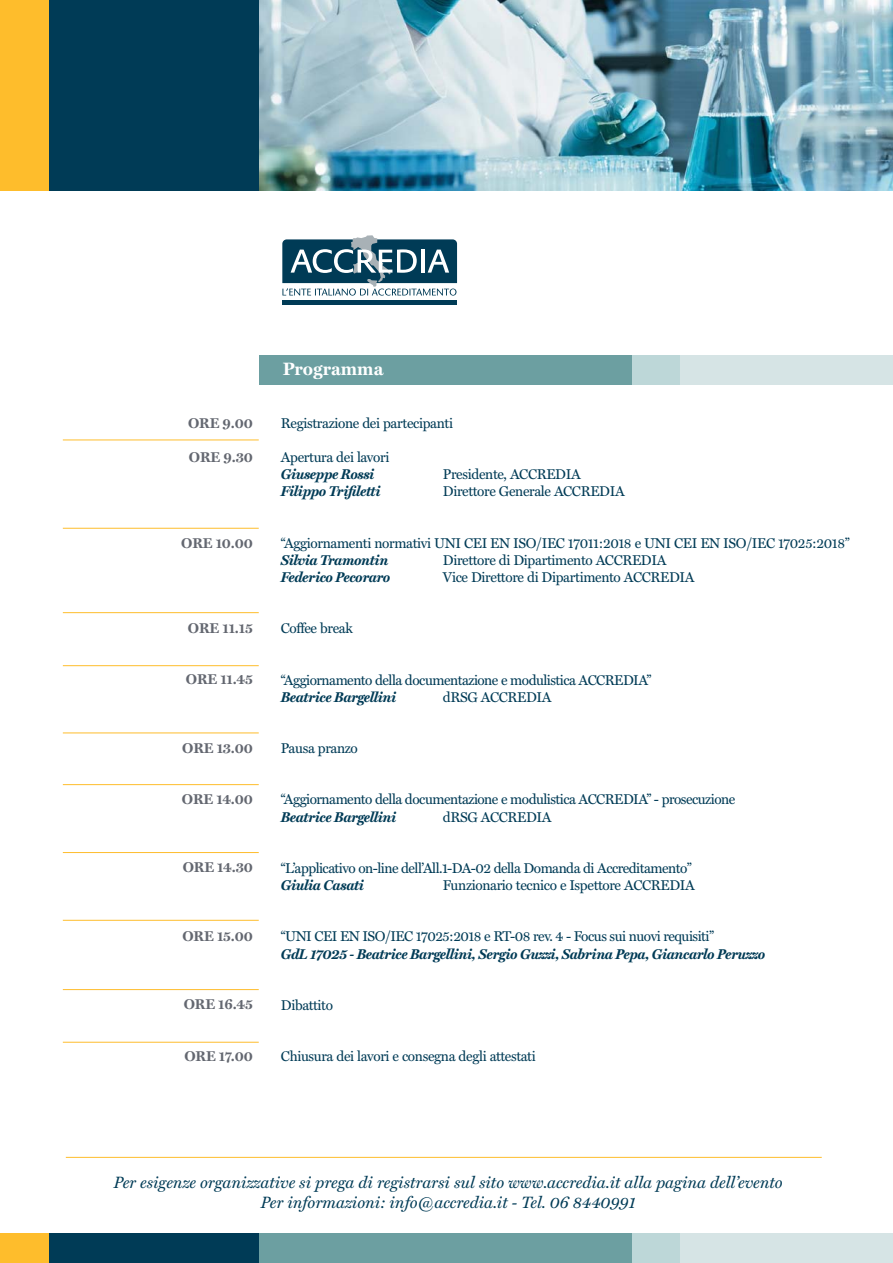
<style>
.page{position:relative;width:893px;height:1263px;background:#fff}
.page>*{position:absolute;margin:0;border:0;box-sizing:border-box;transform-origin:0 0}
.t1{font:700 18px "Miller Text";color:#fff}
.t2{font:italic 16.5px/19.8px "Miller Text";color:#003b56;text-align:center}
.t3{font:14.25px "Miller Text";letter-spacing:-.025em;color:#003b56}
.t4{font:italic 700 14.25px "Miller Text";letter-spacing:-.025em;color:#003b56}
.t5{font:700 14.25px "Miller Text";letter-spacing:-.005em;color:#636770}
</style>
<div class="page">
<hr style="left:66px;top:1157px;width:756px;height:1px;background:#febd2c">
<div style="left:0;top:0;width:50px;height:190px;background:#febd2c"></div>
<div style="left:49px;top:0;width:212px;height:190px;background:#003b56"></div>
<img style="left:259px;top:0;width:633px;height:190px">
<div style="left:0;top:1233px;width:50px;height:30px;background:#febd2c"></div>
<div style="left:470px;top:1233px;width:212px;height:30px;background:#bdd7d8"></div>
<div style="left:680px;top:1233px;width:212px;height:30px;background:#d6e4e5"></div>
<div style="left:49px;top:1233px;width:212px;height:30px;background:#003b56"></div>
<div style="left:259px;top:1233px;width:372px;height:30px;background:#6c9fa1"></div>
<div style="left:282px;top:300px;width:175px;height:5px;background:#003b56"></div>
<svg style="left:282px;top:235px;width:175px;height:61px"></svg>
<div style="left:470px;top:355px;width:212px;height:30px;background:#bdd7d8"></div>
<div style="left:680px;top:355px;width:212px;height:30px;background:#d6e4e5"></div>
<div style="left:259px;top:355px;width:372px;height:30px;background:#6c9fa1"></div>
<hr style="left:63px;top:612px;width:196px;height:1px;background:#febd2c">
<hr style="left:63px;top:665px;width:196px;height:1px;background:#febd2c">
<hr style="left:63px;top:733px;width:196px;height:1px;background:#febd2c">
<hr style="left:63px;top:440px;width:196px;height:1px;background:#febd2c">
<hr style="left:63px;top:528px;width:196px;height:1px;background:#febd2c">
<hr style="left:63px;top:784px;width:196px;height:1px;background:#febd2c">
<hr style="left:63px;top:852px;width:196px;height:1px;background:#febd2c">
<hr style="left:63px;top:920px;width:196px;height:1px;background:#febd2c">
<hr style="left:63px;top:989px;width:196px;height:1px;background:#febd2c">
<hr style="left:63px;top:1042px;width:196px;height:1px;background:#febd2c">
<p class="t5" style="left:188px;top:417px;width:66px">ORE 9.00</p>
<p class="t5" style="left:189px;top:451px;width:66px">ORE 9.30</p>
<p class="t5" style="left:181px;top:537px;width:73px">ORE 10.00</p>
<p class="t5" style="left:188px;top:622px;width:66px">ORE 11.15</p>
<p class="t5" style="left:186px;top:674px;width:69px">ORE 11.45</p>
<p class="t5" style="left:182px;top:742px;width:72px">ORE 13.00</p>
<p class="t5" style="left:182px;top:793px;width:72px">ORE 14.00</p>
<p class="t5" style="left:183px;top:862px;width:72px">ORE 14.30</p>
<p class="t5" style="left:182px;top:930px;width:72px">ORE 15.00</p>
<p class="t5" style="left:184px;top:999px;width:71px">ORE 16.45</p>
<p class="t5" style="left:184px;top:1050px;width:70px">ORE 17.00</p>
<p class="t1" style="left:283px;top:361px;width:102px">Programma</p>
<p class="t3" style="left:281px;top:417px;width:174px">Registrazione dei partecipanti</p>
<p class="t3" style="left:281px;top:451px;width:110px">Apertura dei lavori</p>
<p class="t4" style="left:281px;top:469px;width:95px">Giuseppe Rossi</p>
<p class="t3" style="left:443px;top:469px;width:139px">Presidente, ACCREDIA</p>
<p class="t4" style="left:281px;top:486px;width:101px">Filippo Trifiletti</p>
<p class="t3" style="left:443px;top:486px;width:183px">Direttore Generale ACCREDIA</p>
<p class="t3" style="left:281px;top:537px;width:570px">“Aggiornamenti normativi UNI CEI EN ISO/IEC 17011:2018 e UNI CEI EN ISO/IEC 17025:2018”</p>
<p class="t4" style="left:281px;top:554px;width:109px">Silvia Tramontin</p>
<p class="t3" style="left:443px;top:554px;width:225px">Direttore di Dipartimento ACCREDIA</p>
<p class="t4" style="left:281px;top:571px;width:111px">Federico Pecoraro</p>
<p class="t3" style="left:443px;top:571px;width:253px">Vice Direttore di Dipartimento ACCREDIA</p>
<p class="t3" style="left:281px;top:623px;width:73px">Coffee break</p>
<p class="t3" style="left:281px;top:674px;width:372px">“Aggiornamento della documentazione e modulistica ACCREDIA”</p>
<p class="t4" style="left:281px;top:691px;width:117px">Beatrice Bargellini</p>
<p class="t3" style="left:443px;top:691px;width:110px">dRSG ACCREDIA</p>
<p class="t3" style="left:281px;top:742px;width:79px">Pausa pranzo</p>
<p class="t3" style="left:281px;top:794px;width:456px">“Aggiornamento della documentazione e modulistica ACCREDIA” - prosecuzione</p>
<p class="t4" style="left:281px;top:811px;width:117px">Beatrice Bargellini</p>
<p class="t3" style="left:443px;top:811px;width:110px">dRSG ACCREDIA</p>
<p class="t3" style="left:281px;top:862px;width:412px">“L’applicativo on-line dell’All.1-DA-02 della Domanda di Accreditamento”</p>
<p class="t4" style="left:281px;top:879px;width:85px">Giulia Casati</p>
<p class="t3" style="left:443px;top:879px;width:253px">Funzionario tecnico e Ispettore ACCREDIA</p>
<p class="t3" style="left:281px;top:931px;width:434px">“UNI CEI EN ISO/IEC 17025:2018 e RT-08 rev. 4 - Focus sui nuovi requisiti”</p>
<p class="t4" style="left:281px;top:948px;width:486px">GdL 17025 - Beatrice Bargellini, Sergio Guzzi, Sabrina Pepa, Giancarlo Peruzzo</p>
<p class="t3" style="left:281px;top:999px;width:54px">Dibattito</p>
<p class="t3" style="left:281px;top:1051px;width:256px">Chiusura dei lavori e consegna degli attestati</p>
<p class="t2" style="left:114px;top:1174px;width:670px">Per esigenze organizzative si prega di registrarsi sul sito www.accredia.it alla pagina dell’evento<br>Per informazioni: info@accredia.it - Tel. 06 8440991</p>
</div>
